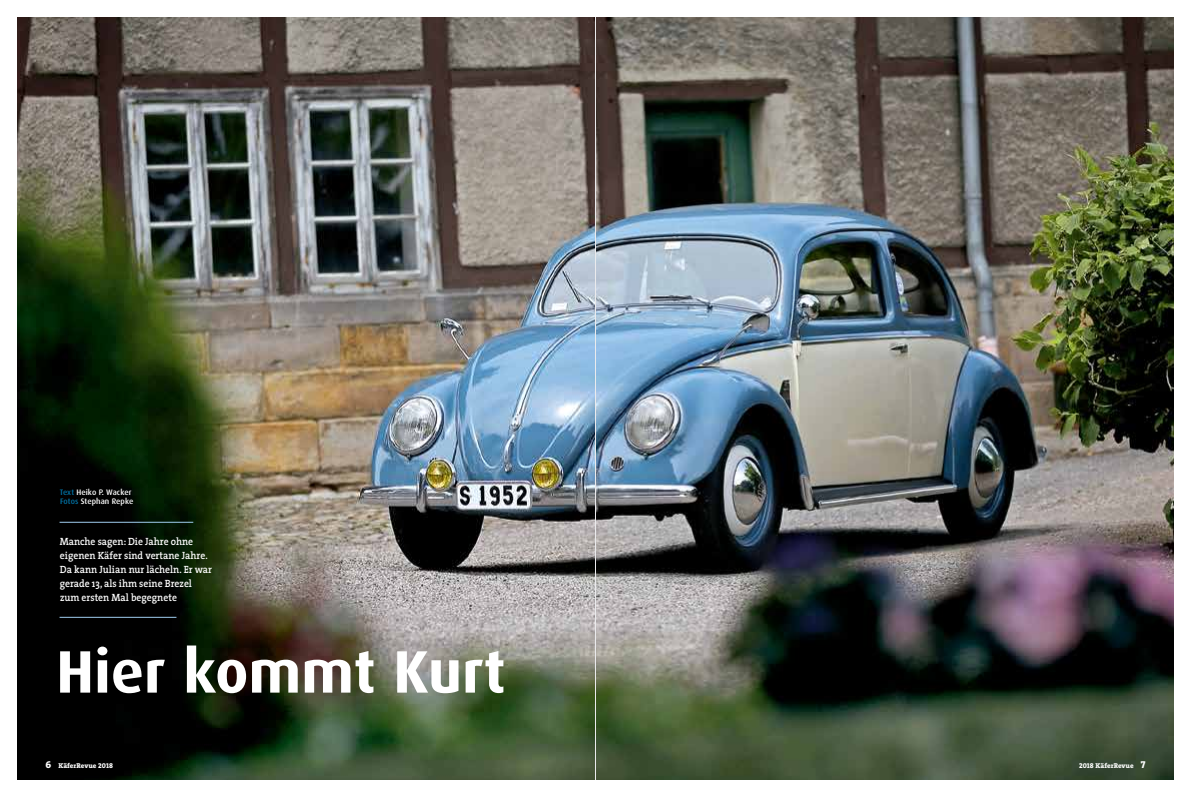
<style>
.page{position:relative;width:1191px;height:794px;background:#fff}
.page>*{position:absolute;margin:0;border:0;box-sizing:border-box;transform-origin:0 0}
.t1{font:700 60px "Dax";color:#fff}
.t2{font:600 10.5px/14px "The Serif";color:#fff;scale:.92 1}
.t3{font:500 8px/9px "Dax";letter-spacing:.01em;color:#fff}
.t4{font:800 7px "The Serif";color:#fff}
.s1{color:#0071a3}
.s2{font-family:"The Serif Extra Bold Caps";font-weight:400;font-size:10px}
.s3{font-family:"The Serif Extra Bold Caps";font-weight:400}
</style>
<div class="page">
<img style="left:17px;top:17px;width:578px;height:763px">
<hr style="left:60px;top:522px;width:133px;height:1px;background:#a0cef0">
<hr style="left:60px;top:617px;width:116px;height:1px;background:#a0cef0">
<img style="left:595px;top:17px;width:579px;height:763px">
<p class="t3" style="left:60px;top:488px;width:75px"><span class="s1">Text</span> Heiko P. Wacker<br><span class="s1">Fotos</span> Stephan Repke</p>
<p class="t2" style="left:60px;top:534px;width:167px">Manche sagen: Die Jahre ohne eigenen Käfer sind vertane Jahre.<br>Da kann Julian nur lächeln. Er war gerade 13, als ihm seine Brezel zum ersten Mal begegnete</p>
<h1 class="t1" style="left:56px;top:638px;width:451px">Hier kommt Kurt</h1>
<p class="t4" style="left:45px;top:760px;width:69px"><span class="s2">6</span> KäferRevue <span class="s3">2018</span></p>
<p class="t4" style="left:1079px;top:760px;width:68px"><span class="s3">2018</span> KäferRevue <span class="s2">7</span></p>
</div>
